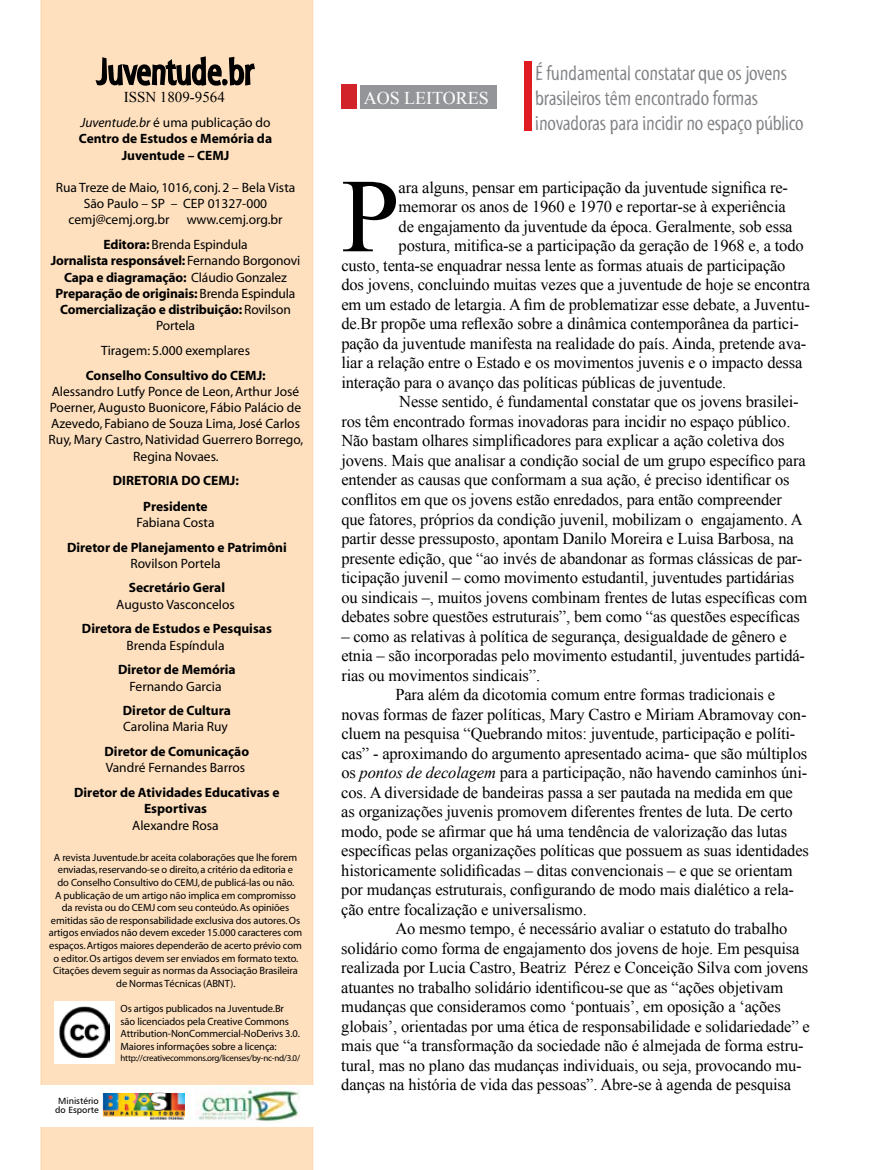
<style>
.page{position:relative;width:872px;height:1170px;background:#fff}
.page>*{position:absolute;margin:0;border:0;box-sizing:border-box;transform-origin:0 0}
.t1{font:104.85px "Times New Roman";color:#000}
.t2{font:37.5px "Myriad Tilt";color:#000}
.t3{font:21px/25.2px "Myriad Tilt";letter-spacing:-.01em;color:#808285}
.t4{font:18px "Times New Roman";color:#fff}
.t5{font:16.5px "Times New Roman";letter-spacing:-.01em;color:#000}
.t6{font:15px "Times New Roman";color:#000}
.t7{font:700 13.5px/16.2px "Myriad";color:#000;text-align:center}
.t8{font:13.5px/16.2px "Myriad";color:#000}
.t9{font:10.5px/12.6px "Myriad";letter-spacing:-.01em;color:#000;text-align:center}
.t10{font:9px "Myriad";letter-spacing:-.03em;color:#000}
.t11{font:9px/9px "Humanist 777 BT Roman B";color:#000;text-align:center}
.s1{font-weight:400;font-style:italic}
.s2{font-weight:400}
.s3{font-weight:700}
.s4{font-style:italic}
</style>
<div class="page">
<div style="left:40px;top:0;width:273px;height:1169px;background:#fee0bf"></div>
<div style="left:39px;top:1085px;width:279px;height:41px;background:#fff"></div>
<div style="left:94px;top:0;width:162px;height:523px;background:#fee0bf"></div>
<div style="left:341px;top:84px;width:16px;height:25px;background:#d2232a"></div>
<div style="left:360px;top:85px;width:136px;height:23px;background:#939598"></div>
<img style="left:196px;top:1087px;width:104px;height:34px">
<img style="left:103px;top:1092px;width:82px;height:27px">
<div style="left:54px;top:1001px;width:61px;height:63px;background:#fff"></div>
<img style="left:59px;top:1006px;width:51px;height:51px">
<div style="left:525px;top:62px;width:7px;height:69px;background:#e11b22"></div>
<h2 class="t2" style="left:97px;top:51px;width:158px">Juventude.br</h2>
<p class="t7" style="left:79px;top:115px;width:195px"><span class="s1">Juventude.br</span> <span class="s2">é uma publicação do<br></span>Centro de Estudos e Memória da<br>Juventude – CEMJ</p>
<p class="t8" style="left:56px;top:180px;width:241px">Rua Treze de Maio, 1016, conj. 2 – Bela Vista</p>
<p class="t8" style="left:84px;top:196px;width:185px">São Paulo – SP – CEP 01327-000</p>
<p class="t8" style="left:68px;top:212px;width:103px">cemj@cemj.org.br</p>
<p class="t6" style="left:124px;top:87px;width:103px">ISSN 1809-9564</p>
<p class="t8" style="left:103px;top:208px;width:181px;line-height:24.8px;text-indent:83px">www.cemj.org.br<br><span class="s3">Editora:</span> Brenda Espindula</p>
<p class="t7" style="left:51px;top:253px;width:251px">Jornalista responsável: <span class="s2">Fernando Borgonovi </span>Capa e diagramação: <span class="s2">Cláudio Gonzalez </span>Preparação de originais: <span class="s2">Brenda Espindula </span>Comercialização e distribuição: <span class="s2">Rovilson Portela</span></p>
<p class="t8" style="left:101px;top:343px;width:151px">Tiragem: 5.000 exemplares</p>
<p class="t7" style="left:86px;top:367px;width:181px">Conselho Consultivo do CEMJ:</p>
<p class="t8" style="left:49px;top:384px;width:256px;text-align:center">Alessandro Lutfy Ponce de Leon, Arthur José Poerner, Augusto Buonicore, Fábio Palácio de Azevedo, Fabiano de Souza Lima, José Carlos Ruy, Mary Castro, Natividad Guerrero Borrego, Regina Novaes.</p>
<p class="t7" style="left:113px;top:473px;width:44px">Diretoria</p>
<p class="t7" style="left:143px;top:468px;width:97px;line-height:25.2px;text-align:left;text-indent:38px">do CEMJ:<br>Presidente</p>
<p class="t8" style="left:136px;top:515px;width:80px">Fabiana Costa</p>
<p class="t7" style="left:67px;top:539px;width:221px">Diretor de Planejamento e Patrimôni</p>
<p class="t8" style="left:130px;top:555px;width:92px">Rovilson Portela</p>
<p class="t7" style="left:129px;top:580px;width:98px">Secretário Geral</p>
<p class="t8" style="left:116px;top:596px;width:120px">Augusto Vasconcelos</p>
<p class="t7" style="left:82px;top:621px;width:191px">Diretora de Estudos e Pesquisas</p>
<p class="t8" style="left:126px;top:637px;width:99px">Brenda Espíndula</p>
<p class="t7" style="left:118px;top:662px;width:119px">Diretor de Memória</p>
<p class="t8" style="left:129px;top:678px;width:94px">Fernando Garcia</p>
<p class="t7" style="left:123px;top:703px;width:109px">Diretor de Cultura</p>
<p class="t8" style="left:123px;top:719px;width:106px">Carolina Maria Ruy</p>
<p class="t7" style="left:105px;top:744px;width:146px">Diretor de Comunicação</p>
<p class="t8" style="left:106px;top:760px;width:141px">Vandré Fernandes Barros</p>
<p class="t7" style="left:74px;top:785px;width:207px">Diretor de Atividades Educativas e<br>Esportivas</p>
<p class="t8" style="left:132px;top:817px;width:88px">Alexandre Rosa</p>
<p class="t9" style="left:49px;top:851px;width:255px">A revista Juventude.br aceita colaborações que lhe forem enviadas, reservando-se o direito, a critério da editoria e<br>do Conselho Consultivo do CEMJ, de publicá-las ou não.<br>A publicação de um artigo não implica em compromisso da revista ou do CEMJ com seu conteúdo. As opiniões emitidas são de responsabilidade exclusiva dos autores. Os artigos enviados não devem exceder 15.000 caracteres com espaços. Artigos maiores dependerão de acerto prévio com o editor. Os artigos devem ser enviados em formato texto.<br>Citações devem seguir as normas da Associação Brasileira de Normas Técnicas (ABNT).</p>
<p class="t9" style="left:121px;top:1002px;width:181px;text-align:left">Os artigos publicados na Juventude.Br são licenciados pela Creative Commons Attribution-NonCommercial-NoDerivs 3.0.<br>Maiores informações sobre a licença:</p>
<p class="t10" style="left:121px;top:1053px;width:181px">http://creativecommons.org/licenses/by-nc-nd/3.0/</p>
<p class="t11" style="left:55px;top:1096px;width:45px">Ministério do Esporte</p>
<p class="t4" style="left:364px;top:85px;width:127px">AOS LEITORES</p>
<p class="t3" style="left:535px;top:61px;width:270px">É fundamental constatar que os jovens brasileiros têm encontrado formas inovadoras para incidir no espaço público</p>
<h1 class="t1" style="left:341px;top:146px;width:60px">P</h1>
<p class="t5" style="left:398px;top:176px;width:391px">ara alguns, pensar em participação da juventude significa re-</p>
<p class="t5" style="left:398px;top:196px;width:389px">memorar os anos de 1960 e 1970 e reportar-se à experiência</p>
<p class="t5" style="left:398px;top:215px;width:395px">de engajamento da juventude da época. Geralmente, sob essa</p>
<p class="t5" style="left:398px;top:235px;width:406px">postura, mitifica-se a participação da geração de 1968 e, a todo</p>
<p class="t5" style="left:341px;top:254px;width:446px">custo, tenta-se enquadrar nessa lente as formas atuais de participação</p>
<p class="t5" style="left:341px;top:274px;width:470px">dos jovens, concluindo muitas vezes que a juventude de hoje se encontra</p>
<p class="t5" style="left:341px;top:293px;width:470px">em um estado de letargia. A fim de problematizar esse debate, a Juventu-</p>
<p class="t5" style="left:341px;top:313px;width:459px">de.Br propõe uma reflexão sobre a dinâmica contemporânea da partici-</p>
<p class="t5" style="left:341px;top:332px;width:466px">pação da juventude manifesta na realidade do país. Ainda, pretende ava-</p>
<p class="t5" style="left:341px;top:352px;width:462px">liar a relação entre o Estado e os movimentos juvenis e o impacto dessa</p>
<p class="t5" style="left:341px;top:371px;width:386px">interação para o avanço das políticas públicas de juventude.</p>
<p class="t5" style="left:399px;top:391px;width:401px">Nesse sentido, é fundamental constatar que os jovens brasilei-</p>
<p class="t5" style="left:341px;top:410px;width:451px">ros têm encontrado formas inovadoras para incidir no espaço público.</p>
<p class="t5" style="left:341px;top:430px;width:445px">Não bastam olhares simplificadores para explicar a ação coletiva dos</p>
<p class="t5" style="left:341px;top:449px;width:466px">jovens. Mais que analisar a condição social de um grupo específico para</p>
<p class="t5" style="left:341px;top:469px;width:450px">entender as causas que conformam a sua ação, é preciso identificar os</p>
<p class="t5" style="left:341px;top:488px;width:442px">conflitos em que os jovens estão enredados, para então compreender</p>
<p class="t5" style="left:341px;top:508px;width:463px">que fatores, próprios da condição juvenil, mobilizam o engajamento. A</p>
<p class="t5" style="left:341px;top:527px;width:454px">partir desse pressuposto, apontam Danilo Moreira e Luisa Barbosa, na</p>
<p class="t5" style="left:341px;top:547px;width:462px">presente edição, que “ao invés de abandonar as formas clássicas de par-</p>
<p class="t5" style="left:341px;top:566px;width:454px">ticipação juvenil – como movimento estudantil, juventudes partidárias</p>
<p class="t5" style="left:341px;top:586px;width:467px">ou sindicais –, muitos jovens combinam frentes de lutas específicas com</p>
<p class="t5" style="left:341px;top:605px;width:460px">debates sobre questões estruturais”, bem como “as questões específicas</p>
<p class="t5" style="left:341px;top:625px;width:447px">– como as relativas à política de segurança, desigualdade de gênero e</p>
<p class="t5" style="left:341px;top:644px;width:465px">etnia – são incorporadas pelo movimento estudantil, juventudes partidá-</p>
<p class="t5" style="left:341px;top:664px;width:200px">rias ou movimentos sindicais”.</p>
<p class="t5" style="left:395px;top:683px;width:381px">Para além da dicotomia comum entre formas tradicionais e</p>
<p class="t5" style="left:341px;top:703px;width:467px">novas formas de fazer políticas, Mary Castro e Miriam Abramovay con-</p>
<p class="t5" style="left:341px;top:722px;width:455px">cluem na pesquisa “Quebrando mitos: juventude, participação e políti-</p>
<p class="t5" style="left:341px;top:742px;width:467px">cas” - aproximando do argumento apresentado acima- que são múltiplos</p>
<p class="t5" style="left:341px;top:761px;width:467px">os <span class="s4">pontos de decolagem</span> para a participação, não havendo caminhos úni-</p>
<p class="t5" style="left:341px;top:781px;width:453px">cos. A diversidade de bandeiras passa a ser pautada na medida em que</p>
<p class="t5" style="left:341px;top:800px;width:453px">as organizações juvenis promovem diferentes frentes de luta. De certo</p>
<p class="t5" style="left:341px;top:820px;width:447px">modo, pode se afirmar que há uma tendência de valorização das lutas</p>
<p class="t5" style="left:341px;top:839px;width:469px">específicas pelas organizações políticas que possuem as suas identidades</p>
<p class="t5" style="left:341px;top:859px;width:453px">historicamente solidificadas – ditas convencionais – e que se orientam</p>
<p class="t5" style="left:341px;top:878px;width:454px">por mudanças estruturais, configurando de modo mais dialético a rela-</p>
<p class="t5" style="left:341px;top:898px;width:247px">ção entre focalização e universalismo.</p>
<p class="t5" style="left:395px;top:917px;width:393px">Ao mesmo tempo, é necessário avaliar o estatuto do trabalho</p>
<p class="t5" style="left:341px;top:937px;width:459px">solidário como forma de engajamento dos jovens de hoje. Em pesquisa</p>
<p class="t5" style="left:341px;top:956px;width:468px">realizada por Lucia Castro, Beatriz Pérez e Conceição Silva com jovens</p>
<p class="t5" style="left:341px;top:976px;width:443px">atuantes no trabalho solidário identificou-se que as “ações objetivam</p>
<p class="t5" style="left:341px;top:995px;width:441px">mudanças que consideramos como ‘pontuais’, em oposição a ‘ações</p>
<p class="t5" style="left:341px;top:1015px;width:470px">globais’, orientadas por uma ética de responsabilidade e solidariedade” e</p>
<p class="t5" style="left:341px;top:1034px;width:464px">mais que “a transformação da sociedade não é almejada de forma estru-</p>
<p class="t5" style="left:341px;top:1054px;width:462px">tural, mas no plano das mudanças individuais, ou seja, provocando mu-</p>
<p class="t5" style="left:341px;top:1073px;width:451px">danças na história de vida das pessoas”. Abre-se à agenda de pesquisa</p>
</div>
